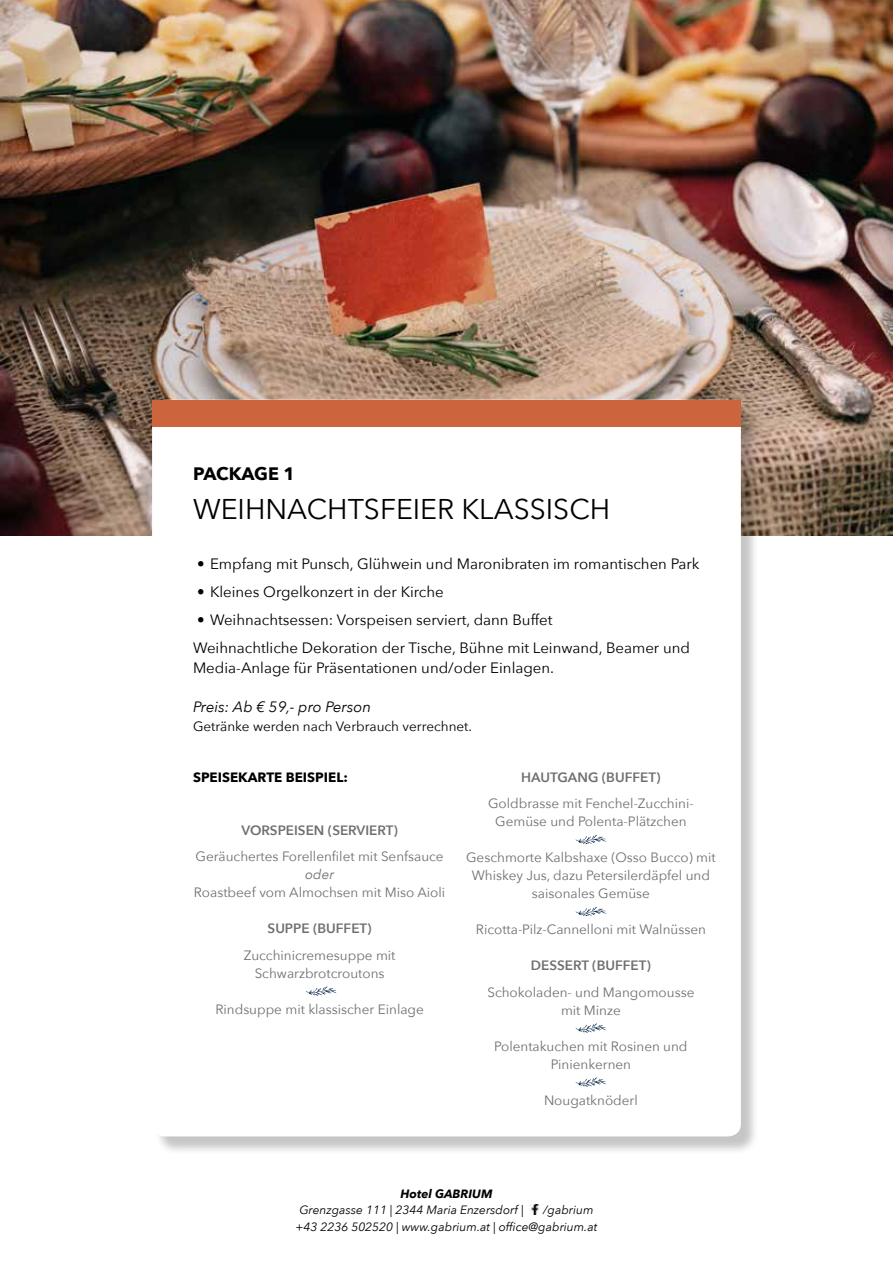
<style>
.page{position:relative;width:893px;height:1263px;background:#fff}
.page>*{position:absolute;margin:0;border:0;box-sizing:border-box;transform-origin:0 0}
.t1{font:28.5px "Avenir Next";color:#000}
.t2{font:700 18px "Avenir Next";letter-spacing:-.015em;color:#000}
.t3{font:15px/28px "Avenir Next";color:#000}
.t4{font:italic 15px "Avenir Next";color:#000}
.t5{font:13.5px/18px "Avenir Next";color:#706f6f;text-align:center}
.t6{font:600 13.5px "Avenir Next";color:#706f6f}
.t7{font:13.5px "Avenir Next";color:#000}
.t8{font:700 13.5px "Avenir Next";color:#000}
.t9{font:italic 13.5px "Avenir Next";color:#706f6f}
.t10{font:italic 12px/16.5px "Avenir Next";color:#000}
.t11{font:italic 700 12px "Avenir Next";color:#000}
</style>
<div class="page">
<img style="left:0;top:0;width:893px;height:536px">
<div style="left:154px;top:402px;width:606px;height:753px;background:#000;opacity:.23"></div>
<div style="left:152px;top:400px;width:589px;height:736px;background:#fff;border-radius:13px"></div>
<svg style="left:306px;top:986px;width:31px;height:10px"></svg>
<svg style="left:576px;top:835px;width:30px;height:9px"></svg>
<svg style="left:576px;top:907px;width:30px;height:9px"></svg>
<svg style="left:576px;top:1023px;width:30px;height:10px"></svg>
<svg style="left:576px;top:1077px;width:30px;height:10px"></svg>
<div style="left:152px;top:400px;width:589px;height:26px;background:#cc643d"></div>
<svg style="left:531px;top:1204px;width:8px;height:10px"></svg>
<h2 class="t2" style="left:193px;top:458px;width:104px">PACKAGE 1</h2>
<h1 class="t1" style="left:193px;top:485px;width:419px">WEIHNACHTSFEIER KLASSISCH</h1>
<p class="t3" style="left:197px;top:549px;width:504px">• Empfang mit Punsch, Glühwein und Maronibraten im romantischen Park</p>
<p class="t3" style="left:197px;top:577px;width:248px">• Kleines Orgelkonzert in der Kirche</p>
<p class="t3" style="left:193px;top:605px;width:499px">• Weihnachtsessen: Vorspeisen serviert, dann Buffet<br>Weihnachtliche Dekoration der Tische, Bühne mit Leinwand, Beamer und</p>
<p class="t3" style="left:193px;top:653px;width:363px">Media-Anlage für Präsentationen und/oder Einlagen.</p>
<p class="t4" style="left:193px;top:694px;width:179px">Preis: Ab € 59,- pro Person</p>
<p class="t7" style="left:193px;top:715px;width:281px">Getränke werden nach Verbrauch verrechnet.</p>
<p class="t8" style="left:193px;top:765px;width:156px">SPEISEKARTE BEISPIEL:</p>
<p class="t6" style="left:241px;top:818px;width:158px">VORSPEISEN (SERVIERT)</p>
<p class="t5" style="left:196px;top:847px;width:250px">Geräuchertes Forellenfilet mit Senfsauce</p>
<p class="t9" style="left:305px;top:863px;width:30px">oder</p>
<p class="t5" style="left:194px;top:883px;width:253px">Roastbeef vom Almochsen mit Miso Aioli</p>
<p class="t6" style="left:268px;top:917px;width:106px">SUPPE (BUFFET)</p>
<p class="t5" style="left:244px;top:945px;width:153px">Zucchinicremesuppe mit<br>Schwarzbrotcroutons</p>
<p class="t5" style="left:215px;top:999px;width:210px">Rindsuppe mit klassischer Einlage</p>
<p class="t6" style="left:521px;top:765px;width:141px">HAUTGANG (BUFFET)</p>
<p class="t5" style="left:488px;top:794px;width:207px">Goldbrasse mit Fenchel-Zucchini-<br>Gemüse und Polenta-Plätzchen</p>
<p class="t5" style="left:466px;top:848px;width:251px">Geschmorte Kalbshaxe (Osso Bucco) mit<br>Whiskey Jus, dazu Petersilerdäpfel und saisonales Gemüse</p>
<p class="t5" style="left:476px;top:920px;width:231px">Ricotta-Pilz-Cannelloni mit Walnüssen</p>
<p class="t6" style="left:531px;top:954px;width:121px">DESSERT (BUFFET)</p>
<p class="t5" style="left:487px;top:982px;width:209px">Schokoladen- und Mangomousse mit Minze</p>
<p class="t5" style="left:494px;top:1036px;width:195px">Polentakuchen mit Rosinen und<br>Pinienkernen</p>
<p class="t5" style="left:544px;top:1090px;width:95px">Nougatknöderl</p>
<p class="t11" style="left:400px;top:1183px;width:93px">Hotel GABRIUM</p>
<p class="t10" style="left:299px;top:1201px;width:226px">Grenzgasse 111 | 2344 Maria Enzersdorf |</p>
<p class="t10" style="left:296px;top:1201px;width:303px;text-indent:247px">/gabrium +43 2236 502520 | www.gabrium.at | office@gabrium.at</p>
</div>
